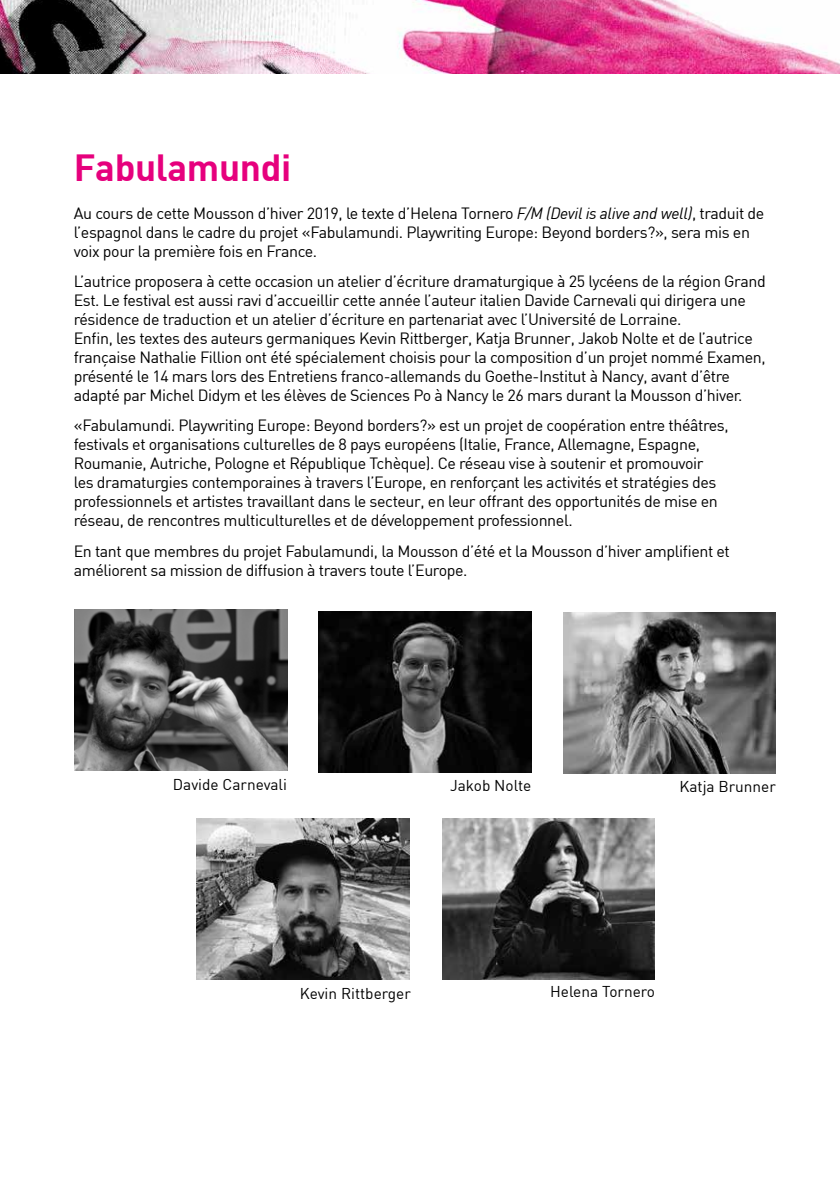
<style>
.page{position:relative;width:840px;height:1191px;background:#fff}
.page>*{position:absolute;margin:0;border:0;box-sizing:border-box;transform-origin:0 0}
.t1{font:37px "DIN Bold";letter-spacing:-.01em;color:#e6007d}
.t2{font:16px/19px "DIN";letter-spacing:-.025em;color:#000}
.t3{font:15.4px "DIN";color:#000}
.s1{font-style:italic}
</style>
<div class="page">
<img style="left:0;top:0;width:839px;height:74px">
<img style="left:74px;top:609px;width:213px;height:162px">
<img style="left:197px;top:818px;width:212px;height:161px">
<img style="left:442px;top:818px;width:212px;height:161px">
<img style="left:319px;top:611px;width:212px;height:161px">
<img style="left:563px;top:612px;width:212px;height:161px">
<h1 class="t1" style="left:74px;top:143px;width:219px">Fabulamundi</h1>
<p class="t2" style="left:74px;top:203px;width:691px">Au cours de cette Mousson d’hiver 2019, le texte d’Helena Tornero <span class="s1">F/M (Devil is alive and well)</span>, traduit de l’espagnol dans le cadre du projet «Fabulamundi. Playwriting Europe: Beyond borders?», sera mis en voix pour la première fois en France.</p>
<p class="t2" style="left:74px;top:271px;width:693px">L’autrice proposera à cette occasion un atelier d’écriture dramaturgique à 25 lycéens de la région Grand Est. Le festival est aussi ravi d’accueillir cette année l’auteur italien Davide Carnevali qui dirigera une résidence de traduction et un atelier d’écriture en partenariat avec l’Université de Lorraine.<br>Enfin, les textes des auteurs germaniques Kevin Rittberger, Katja Brunner, Jakob Nolte et de l’autrice française Nathalie Fillion ont été spécialement choisis pour la composition d’un projet nommé Examen, présenté le 14 mars lors des Entretiens franco-allemands du Goethe-Institut à Nancy, avant d’être adapté par Michel Didym et les élèves de Sciences Po à Nancy le 26 mars durant la Mousson d’hiver.</p>
<p class="t2" style="left:74px;top:416px;width:656px">«Fabulamundi. Playwriting Europe: Beyond borders?» est un projet de coopération entre théâtres, festivals et organisations culturelles de 8 pays européens (Italie, France, Allemagne, Espagne, Roumanie, Autriche, Pologne et République Tchèque). Ce réseau vise à soutenir et promouvoir<br>les dramaturgies contemporaines à travers l’Europe, en renforçant les activités et stratégies des professionnels et artistes travaillant dans le secteur, en leur offrant des opportunités de mise en réseau, de rencontres multiculturelles et de développement professionnel.</p>
<p class="t2" style="left:74px;top:541px;width:657px">En tant que membres du projet Fabulamundi, la Mousson d’été et la Mousson d’hiver amplifient et améliorent sa mission de diffusion à travers toute l’Europe.</p>
<p class="t3" style="left:173px;top:774px;width:115px">Davide Carnevali</p>
<p class="t3" style="left:450px;top:776px;width:83px">Jakob Nolte</p>
<p class="t3" style="left:679px;top:776px;width:98px">Katja Brunner</p>
<p class="t3" style="left:299px;top:983px;width:113px">Kevin Rittberger</p>
<p class="t3" style="left:550px;top:982px;width:106px">Helena Tornero</p>
</div>
